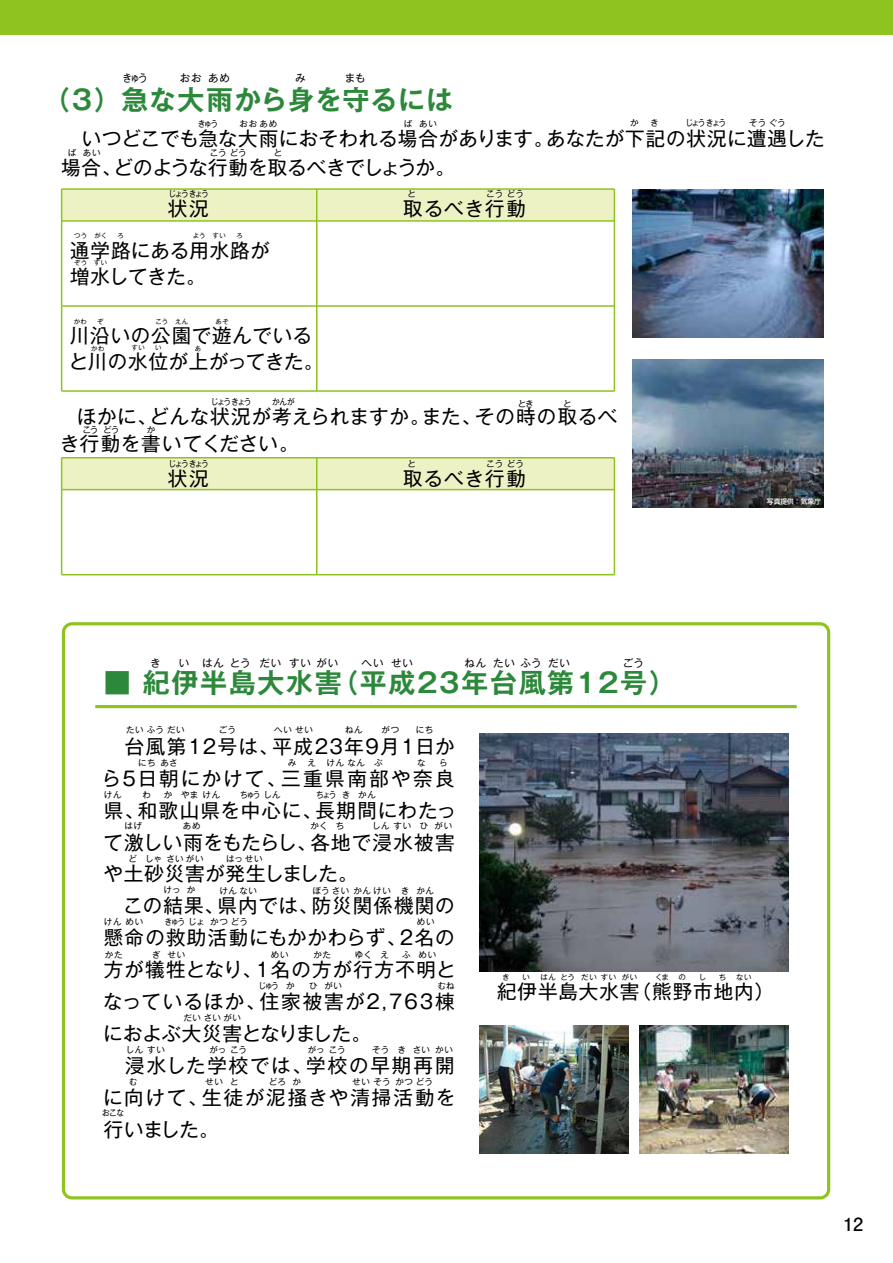
<style>
.page{position:relative;width:893px;height:1263px;background:#fff}
.page>*{position:absolute;margin:0;border:0;box-sizing:border-box;transform-origin:0 0}
.t1{font:700 27px "Gothic MB101 Pro De";letter-spacing:.06em;color:#2c883a}
.t2{font:700 27px "Gothic MB101 Pro De";letter-spacing:.03em;color:#2c883a}
.t3{font:19.5px/32px "Gothic MB101 Pro";letter-spacing:.045em;color:#000}
.t4{font:19.5px/28.5px "Gothic MB101 Pro";letter-spacing:.01em;color:#000}
.t5{font:700 18px "Futo Go B101 Pro";color:#000}
.t6{font:10.5px "Gothic MB101 Pro";letter-spacing:.08em;color:#000}
.t7{font:10.5px "Gothic MB101 Pro";letter-spacing:.08em;color:#000;scale:.9 1}
.t8{font:8.55px "Gothic MB101 Pro";letter-spacing:.05em;color:#000}
.t9{font:8.55px "Gothic MB101 Pro";letter-spacing:.05em;color:#000;scale:.9 1}
.t10{font:8.55px "Gothic MB101 Pro";letter-spacing:.085em;color:#000}
.t11{font:7.5px "Gothic MB101 Pro";letter-spacing:.075em;color:#000}
.t12{font:500 6.75px "UD Shin Go NT Pro";color:#fff}
.t13{font:6.45px "Gothic MB101 Pro";letter-spacing:.06em;color:#000}
</style>
<div class="page">
<img style="left:633px;top:189px;width:191px;height:149px">
<img style="left:633px;top:359px;width:191px;height:149px">
<img style="left:480px;top:733px;width:308px;height:238px">
<img style="left:480px;top:1026px;width:149px;height:127px">
<img style="left:639px;top:1025px;width:149px;height:128px">
<div style="left:0;top:0;width:893px;height:34px;background:#8fc31f"></div>
<div style="left:62px;top:622px;width:768px;height:577px;border:3px solid #8fc31f;border-radius:9px"></div>
<div style="left:62px;top:458px;width:552px;height:32px;background:#edf2c5"></div>
<hr style="left:61px;top:458px;width:1px;height:117px;background:#8fc31f">
<hr style="left:316px;top:458px;width:1px;height:117px;background:#8fc31f">
<hr style="left:614px;top:458px;width:1px;height:117px;background:#8fc31f">
<hr style="left:62px;top:489px;width:552px;height:1px;background:#8fc31f">
<hr style="left:62px;top:574px;width:552px;height:1px;background:#8fc31f">
<hr style="left:62px;top:457px;width:552px;height:1px;background:#8fc31f">
<hr style="left:62px;top:390px;width:552px;height:2px;background:#8fc31f">
<div style="left:62px;top:189px;width:552px;height:32px;background:#edf2c5"></div>
<hr style="left:614px;top:189px;width:1px;height:202px;background:#8fc31f">
<hr style="left:61px;top:189px;width:1px;height:202px;background:#8fc31f">
<hr style="left:316px;top:189px;width:1px;height:202px;background:#8fc31f">
<hr style="left:62px;top:220px;width:552px;height:2px;background:#8fc31f">
<hr style="left:62px;top:305px;width:552px;height:2px;background:#8fc31f">
<hr style="left:62px;top:188px;width:552px;height:2px;background:#8fc31f">
<hr style="left:95px;top:705px;width:702px;height:3px;background:#8fc31f">
<p class="t6" style="left:180px;top:69px;width:52px">おお あめ</p>
<p class="t6" style="left:295px;top:69px;width:12px">み</p>
<p class="t6" style="left:345px;top:69px;width:22px">まも</p>
<p class="t8" style="left:240px;top:116px;width:39px">おおあめ</p>
<p class="t8" style="left:404px;top:116px;width:34px">ば あい</p>
<p class="t8" style="left:630px;top:115px;width:10px">か</p>
<p class="t8" style="left:650px;top:115px;width:10px">き</p>
<p class="t9" style="left:685px;top:115px;width:47px">じょうきょう</p>
<p class="t8" style="left:749px;top:115px;width:38px">そうぐう</p>
<p class="t7" style="left:122px;top:69px;width:30px">きゅう</p>
<h1 class="t2" style="left:43px;top:77px;width:412px">（3）急な大雨から身を守るには</h1>
<p class="t9" style="left:198px;top:116px;width:24px">きゅう</p>
<p class="t4" style="left:61px;top:122px;width:765px">　いつどこでも急な大雨におそわれる場合があります。あなたが下記の状況に遭遇した場合、どのような行動を取るべきでしょうか。</p>
<p class="t8" style="left:68px;top:145px;width:34px">ば あい</p>
<p class="t8" style="left:210px;top:145px;width:38px">こうどう</p>
<p class="t8" style="left:274px;top:145px;width:10px">と</p>
<p class="t9" style="left:168px;top:187px;width:46px">じょうきょう</p>
<p class="t8" style="left:407px;top:187px;width:10px">と</p>
<p class="t8" style="left:486px;top:187px;width:39px">こうどう</p>
<p class="t13" style="left:74px;top:230px;width:34px">つう がく</p>
<p class="t13" style="left:74px;top:257px;width:34px">ぞう すい</p>
<p class="t3" style="left:70px;top:184px;width:201px;line-height:42.2px;text-indent:98px">状況<br>通学路にある用水路が</p>
<p class="t3" style="left:70px;top:258px;width:137px">増水してきた。</p>
<p class="t3" style="left:403px;top:189px;width:124px">取るべき行動</p>
<p class="t13" style="left:193px;top:230px;width:35px">よう すい</p>
<p class="t13" style="left:236px;top:230px;width:8px">ろ</p>
<p class="t13" style="left:118px;top:230px;width:8px">ろ</p>
<p class="t13" style="left:97px;top:316px;width:8px">ぞ</p>
<p class="t13" style="left:155px;top:316px;width:34px">こう えん</p>
<p class="t13" style="left:131px;top:343px;width:15px">すい</p>
<p class="t13" style="left:155px;top:343px;width:8px">い</p>
<p class="t13" style="left:216px;top:316px;width:15px">あそ</p>
<p class="t13" style="left:74px;top:316px;width:15px">かわ</p>
<p class="t3" style="left:69px;top:319px;width:256px;line-height:26.5px">川沿いの公園で遊んでいると川の水位が上がってきた。</p>
<p class="t13" style="left:195px;top:343px;width:8px">あ</p>
<p class="t13" style="left:91px;top:343px;width:15px">かわ</p>
<p class="t9" style="left:211px;top:394px;width:46px">じょうきょう</p>
<p class="t9" style="left:272px;top:395px;width:27px">かんが</p>
<p class="t8" style="left:518px;top:396px;width:17px">とき</p>
<p class="t8" style="left:563px;top:396px;width:10px">と</p>
<p class="t3" style="left:60px;top:401px;width:559px;line-height:26.5px;text-indent:17px">ほかに、どんな状況が考えられますか。また、その時の取るべき行動を書いてください。</p>
<p class="t3" style="left:168px;top:460px;width:42px">状況</p>
<p class="t3" style="left:403px;top:460px;width:124px">取るべき行動</p>
<p class="t8" style="left:82px;top:423px;width:39px">こうどう</p>
<p class="t8" style="left:147px;top:423px;width:10px">か</p>
<p class="t9" style="left:168px;top:456px;width:46px">じょうきょう</p>
<p class="t8" style="left:407px;top:456px;width:10px">と</p>
<p class="t8" style="left:486px;top:457px;width:39px">こうどう</p>
<p class="t12" style="left:767px;top:496px;width:55px">写真提供：気象庁</p>
<p class="t6" style="left:150px;top:654px;width:12px">き</p>
<p class="t6" style="left:179px;top:654px;width:161px">い はんとう だい すいがい</p>
<p class="t6" style="left:362px;top:654px;width:53px">へい せい</p>
<p class="t6" style="left:464px;top:654px;width:107px">ねん たいふう だい</p>
<p class="t6" style="left:623px;top:654px;width:23px">ごう</p>
<h1 class="t1" style="left:104px;top:660px;width:573px">■ 紀伊半島大水害（平成23年台風第12号）</h1>
<p class="t8" style="left:219px;top:723px;width:19px">ごう</p>
<p class="t8" style="left:274px;top:723px;width:40px">へいせい</p>
<p class="t8" style="left:345px;top:723px;width:19px">ねん</p>
<p class="t8" style="left:382px;top:723px;width:19px">がつ</p>
<p class="t8" style="left:416px;top:723px;width:19px">にち</p>
<p class="t8" style="left:126px;top:723px;width:60px">たいふうだい</p>
<p class="t8" style="left:138px;top:755px;width:19px">にち</p>
<p class="t3" style="left:102px;top:728px;width:356px">　台風第12号は、平成23年9月1日から5日朝にかけて、三重県南部や奈良県、和歌山県を中心に、長期間にわたって激しい雨をもたらし、各地で浸水被害や土砂災害が発生しました。<br>　この結果、県内では、防災関係機関の懸命の救助活動にもかかわらず、2名の方が犠牲となり、1名の方が行方不明となっているほか、住家被害が2,763棟におよぶ大災害となりました。<br>　浸水した学校では、学校の早期再開に向けて、生徒が泥掻きや清掃活動を行いました。</p>
<p class="t8" style="left:288px;top:755px;width:10px">み</p>
<p class="t8" style="left:308px;top:755px;width:77px">え けんなん ぶ</p>
<p class="t8" style="left:417px;top:755px;width:10px">な</p>
<p class="t8" style="left:439px;top:755px;width:10px">ら</p>
<p class="t8" style="left:161px;top:755px;width:19px">あさ</p>
<p class="t8" style="left:104px;top:787px;width:19px">けん</p>
<p class="t8" style="left:164px;top:787px;width:58px">か やまけん</p>
<p class="t9" style="left:240px;top:787px;width:47px">ちゅうしん</p>
<p class="t9" style="left:316px;top:787px;width:68px">ちょう き かん</p>
<p class="t8" style="left:143px;top:787px;width:10px">わ</p>
<p class="t8" style="left:124px;top:819px;width:19px">はげ</p>
<p class="t8" style="left:183px;top:819px;width:19px">あめ</p>
<p class="t8" style="left:310px;top:819px;width:35px">かく ち</p>
<p class="t8" style="left:372px;top:819px;width:41px">しんすい</p>
<p class="t8" style="left:420px;top:819px;width:34px">ひ がい</p>
<p class="t8" style="left:128px;top:851px;width:77px">ど しゃさいがい</p>
<p class="t8" style="left:226px;top:851px;width:38px">はっせい</p>
<p class="t8" style="left:164px;top:883px;width:33px">けっ か</p>
<p class="t8" style="left:219px;top:884px;width:39px">けんない</p>
<p class="t10" style="left:313px;top:884px;width:123px">ぼうさいかんけい き かん</p>
<p class="t8" style="left:210px;top:915px;width:39px">かつどう</p>
<p class="t8" style="left:104px;top:915px;width:41px">けんめい</p>
<p class="t9" style="left:165px;top:915px;width:46px">きゅうじょ</p>
<p class="t8" style="left:105px;top:947px;width:19px">かた</p>
<p class="t8" style="left:152px;top:947px;width:35px">ぎ せい</p>
<p class="t8" style="left:417px;top:915px;width:19px">めい</p>
<p class="t8" style="left:271px;top:947px;width:19px">めい</p>
<p class="t8" style="left:313px;top:947px;width:19px">かた</p>
<p class="t8" style="left:355px;top:947px;width:36px">ゆく え</p>
<p class="t8" style="left:402px;top:947px;width:36px">ふ めい</p>
<p class="t9" style="left:258px;top:979px;width:42px">じゅう か</p>
<p class="t8" style="left:309px;top:979px;width:35px">ひ がい</p>
<p class="t8" style="left:437px;top:979px;width:19px">むね</p>
<p class="t8" style="left:183px;top:1010px;width:59px">だいさいがい</p>
<p class="t8" style="left:372px;top:1042px;width:82px">そう き さい かい</p>
<p class="t8" style="left:209px;top:1042px;width:39px">がっこう</p>
<p class="t8" style="left:308px;top:1042px;width:39px">がっこう</p>
<p class="t8" style="left:126px;top:1042px;width:41px">しんすい</p>
<p class="t8" style="left:129px;top:1075px;width:10px">む</p>
<p class="t8" style="left:395px;top:1075px;width:39px">かつどう</p>
<p class="t8" style="left:205px;top:1075px;width:35px">せい と</p>
<p class="t8" style="left:269px;top:1075px;width:34px">どろ か</p>
<p class="t8" style="left:352px;top:1075px;width:40px">せいそう</p>
<p class="t9" style="left:102px;top:1106px;width:26px">おこな</p>
<p class="t11" style="left:502px;top:971px;width:9px">き</p>
<p class="t11" style="left:522px;top:971px;width:9px">い</p>
<p class="t11" style="left:540px;top:971px;width:98px">はん とう だいすい がい</p>
<p class="t11" style="left:655px;top:971px;width:15px">くま</p>
<p class="t11" style="left:678px;top:971px;width:9px">の</p>
<p class="t11" style="left:699px;top:971px;width:9px">し</p>
<p class="t11" style="left:719px;top:971px;width:9px">ち</p>
<p class="t11" style="left:736px;top:971px;width:17px">ない</p>
<p class="t3" style="left:497px;top:973px;width:279px">紀伊半島大水害（熊野市地内）</p>
<p class="t5" style="left:843px;top:1210px;width:22px">12</p>
</div>
